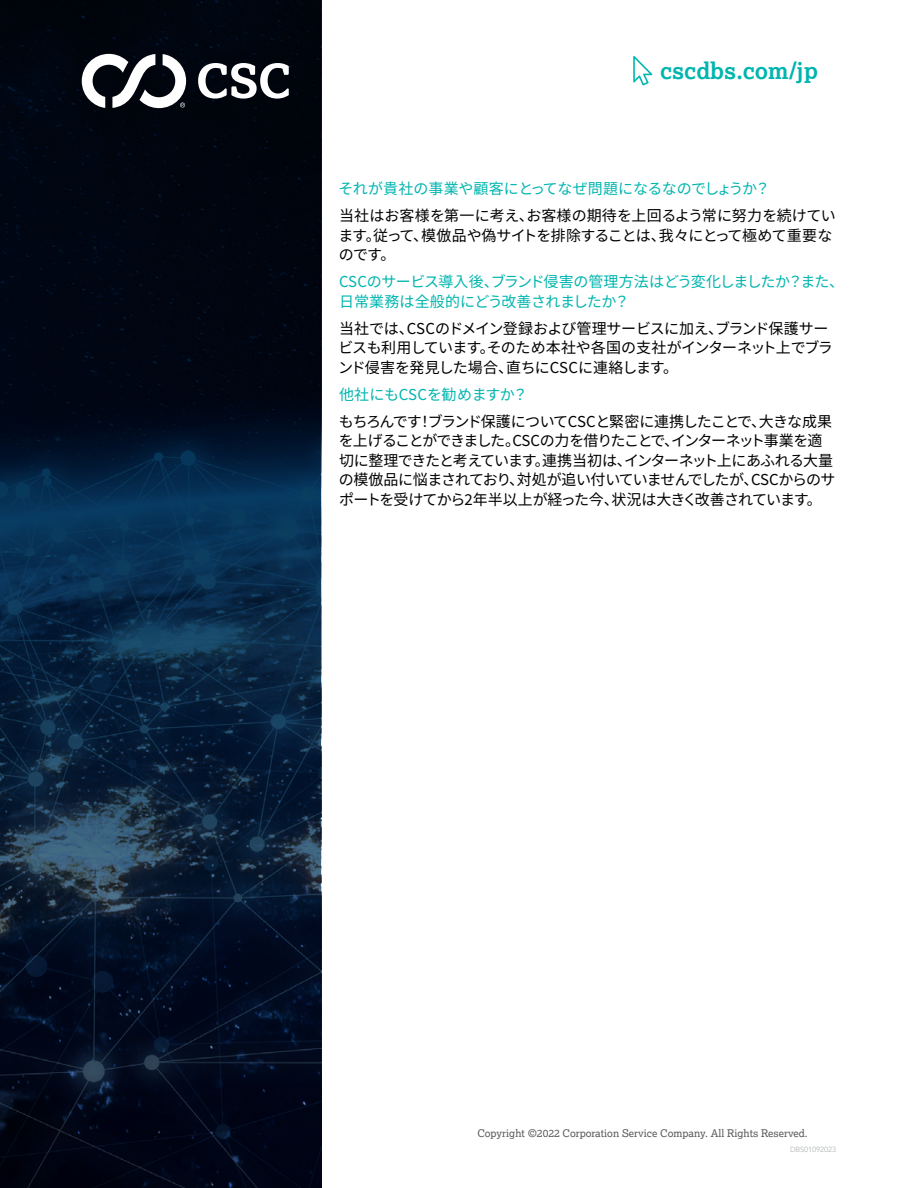
<style>
.page{position:relative;width:918px;height:1188px;background:#fff}
.page>*{position:absolute;margin:0;border:0;box-sizing:border-box;transform-origin:0 0}
.t1{font:700 22.95px "Lexia";color:#00b5af}
.t2{font:15px/19.5px "Noto Sans CJ Kjp";letter-spacing:-.06em;color:#000}
.t3{font:15px/19.5px "Noto Sans CJ Kjp";letter-spacing:-.015em;color:#00b5af}
.t4{font:15px/19.5px "Noto Sans CJ Kjp";letter-spacing:-.02em;color:#000}
.t5{font:15px/19.5px "Noto Sans CJ Kjp";letter-spacing:-.015em;color:#000}
.t6{font:10.5px "Lexia";color:#58595b}
.t7{font:7.5px "Avenir";letter-spacing:-.02em;color:#b1b4b6}
</style>
<div class="page">
<svg style="left:0;top:0;width:321px;height:1188px;background:#051529"></svg>
<svg style="left:198px;top:63px;width:91px;height:36px"></svg>
<svg style="left:82px;top:54px;width:104px;height:54px"></svg>
<svg style="left:633px;top:56px;width:19px;height:29px"></svg>
<h1 class="t1" style="left:660px;top:57px;width:159px">cscdbs.com/jp</h1>
<p class="t3" style="left:339px;top:180px;width:433px">それが貴社の事業や顧客にとってなぜ問題になるなのでしょうか？</p>
<p class="t5" style="left:339px;top:207px;width:499px">当社はお客様を第一に考え、お客様の期待を上回るよう常に努力を続けています。従って、模倣品や偽サイトを排除することは、我々にとって極めて重要なのです。</p>
<p class="t3" style="left:339px;top:273px;width:507px">CSCのサービス導入後、ブランド侵害の管理方法はどう変化しましたか？また、日常業務は全般的にどう改善されましたか？</p>
<p class="t4" style="left:338px;top:319px;width:496px">当社では、CSCのドメイン登録および管理サービスに加え、ブランド保護サービスも利用しています。そのため本社や各国の支社がインターネット上でブランド侵害を発見した場合、直ちにCSCに連絡します。</p>
<p class="t3" style="left:339px;top:385px;width:190px">他社にもCSCを勧めますか？</p>
<p class="t2" style="left:339px;top:412px;width:498px">もちろんです！ブランド保護についてCSCと緊密に連携したことで、大きな成果を上げることができました。CSCの力を借りたことで、インターネット事業を適切に整理できたと考えています。連携当初は、インターネット上にあふれる大量の模倣品に悩まされており、対処が追い付いていませんでしたが、CSCからのサポートを受けてから2年半以上が経った今、状況は大きく改善されています。</p>
<p class="t6" style="left:477px;top:1126px;width:332px">Copyright ©2022 Corporation Service Company. All Rights Reserved.</p>
<p class="t7" style="left:790px;top:1144px;width:48px">DBS01092023</p>
</div>
